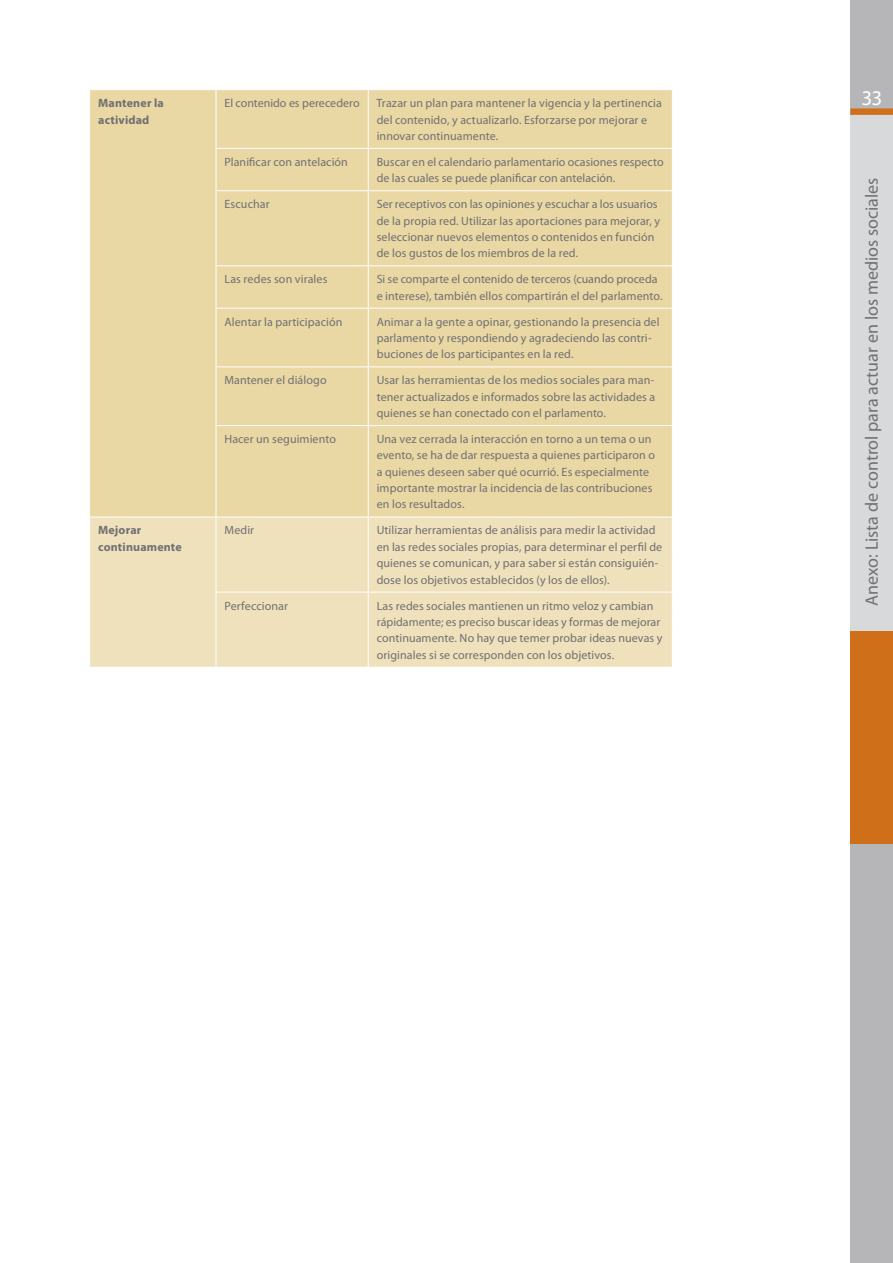
<style>
.page{position:relative;width:893px;height:1263px;background:#fff}
.page>*{position:absolute;margin:0;border:0;box-sizing:border-box;transform-origin:0 0}
.t1{font:21px "Myriad Pro";color:#fff}
.t2{font:18px "Myriad Pro";color:#717073}
.t3{font:12px/16.4px "Myriad Pro";letter-spacing:.005em;color:#717073}
.t4{font:700 12px/16.4px "Myriad Pro";letter-spacing:.015em;color:#717073}
</style>
<div class="page">
<div style="left:850px;top:0;width:43px;height:115px;background:#b6b6b9"></div>
<div style="left:850px;top:115px;width:43px;height:516px;background:#d8d9db"></div>
<div style="left:850px;top:631px;width:43px;height:632px;background:#b6b6b9"></div>
<div style="left:850px;top:631px;width:43px;height:213px;background:#d06f19"></div>
<svg style="left:850px;top:108px;width:43px;height:7px"></svg>
<div style="left:90px;top:90px;width:582px;height:427px;background:#e9d8a4"></div>
<div style="left:90px;top:518px;width:582px;height:149px;background:#efe1bb"></div>
<hr style="left:216px;top:90px;width:1px;height:58px;background:#fff">
<hr style="left:368px;top:90px;width:1px;height:58px;background:#fff">
<hr style="left:216px;top:148px;width:152px;height:1px;background:#fff">
<hr style="left:216px;top:149px;width:1px;height:41px;background:#fff">
<hr style="left:368px;top:148px;width:305px;height:1px;background:#fff">
<hr style="left:368px;top:149px;width:1px;height:41px;background:#fff">
<hr style="left:216px;top:190px;width:152px;height:1px;background:#fff">
<hr style="left:216px;top:191px;width:1px;height:74px;background:#fff">
<hr style="left:368px;top:190px;width:305px;height:1px;background:#fff">
<hr style="left:368px;top:191px;width:1px;height:74px;background:#fff">
<hr style="left:216px;top:265px;width:152px;height:1px;background:#fff">
<hr style="left:216px;top:266px;width:1px;height:42px;background:#fff">
<hr style="left:368px;top:265px;width:305px;height:1px;background:#fff">
<hr style="left:368px;top:266px;width:1px;height:42px;background:#fff">
<hr style="left:216px;top:308px;width:152px;height:1px;background:#fff">
<hr style="left:216px;top:309px;width:1px;height:57px;background:#fff">
<hr style="left:368px;top:308px;width:305px;height:1px;background:#fff">
<hr style="left:368px;top:309px;width:1px;height:57px;background:#fff">
<hr style="left:216px;top:366px;width:152px;height:1px;background:#fff">
<hr style="left:216px;top:367px;width:1px;height:58px;background:#fff">
<hr style="left:368px;top:366px;width:305px;height:1px;background:#fff">
<hr style="left:368px;top:367px;width:1px;height:58px;background:#fff">
<hr style="left:216px;top:425px;width:152px;height:1px;background:#fff">
<hr style="left:216px;top:426px;width:1px;height:91px;background:#fff">
<hr style="left:368px;top:425px;width:305px;height:1px;background:#fff">
<hr style="left:368px;top:426px;width:1px;height:91px;background:#fff">
<hr style="left:216px;top:517px;width:1px;height:75px;background:#fff">
<hr style="left:368px;top:517px;width:1px;height:75px;background:#fff">
<hr style="left:216px;top:592px;width:152px;height:1px;background:#fff">
<hr style="left:216px;top:592px;width:1px;height:75px;background:#fff">
<hr style="left:368px;top:592px;width:305px;height:1px;background:#fff">
<hr style="left:368px;top:592px;width:1px;height:75px;background:#fff">
<p class="t4" style="left:98px;top:96px;width:67px">Mantener la</p>
<h1 class="t1" style="left:861px;top:90px;width:23px">33</h1>
<p class="t4" style="left:98px;top:112px;width:53px">actividad</p>
<p class="t3" style="left:225px;top:96px;width:137px">El contenido es perecedero</p>
<p class="t3" style="left:377px;top:96px;width:287px">Trazar un plan para mantener la vigencia y la pertinencia del contenido, y actualizarlo. Esforzarse por mejorar e innovar continuamente.</p>
<p class="t3" style="left:225px;top:155px;width:125px">Planificar con antelación</p>
<p class="t3" style="left:377px;top:155px;width:289px">Buscar en el calendario parlamentario ocasiones respecto de las cuales se puede planificar con antelación.</p>
<p class="t3" style="left:225px;top:197px;width:47px">Escuchar</p>
<p class="t3" style="left:377px;top:197px;width:285px">Ser receptivos con las opiniones y escuchar a los usuarios de la propia red. Utilizar las aportaciones para mejorar, y seleccionar nuevos elementos o contenidos en función de los gustos de los miembros de la red.</p>
<p class="t3" style="left:225px;top:272px;width:104px">Las redes son virales</p>
<p class="t3" style="left:377px;top:272px;width:287px">Si se comparte el contenido de terceros (cuando proceda e interese), también ellos compartirán el del parlamento.</p>
<p class="t3" style="left:225px;top:315px;width:119px">Alentar la participación</p>
<p class="t3" style="left:377px;top:315px;width:284px">Animar a la gente a opinar, gestionando la presencia del parlamento y respondiendo y agradeciendo las contri&shy;buciones de los participantes en la red.</p>
<p class="t3" style="left:225px;top:373px;width:104px">Mantener el diálogo</p>
<p class="t3" style="left:377px;top:373px;width:280px;text-align:justify">Usar las herramientas de los medios sociales para man&shy;tener actualizados e informados sobre las actividades a quienes se han conectado con el parlamento.</p>
<p class="t3" style="left:225px;top:432px;width:113px">Hacer un seguimiento</p>
<p class="t3" style="left:377px;top:432px;width:280px">Una vez cerrada la interacción en torno a un tema o un evento, se ha de dar respuesta a quienes participaron o a quienes deseen saber qué ocurrió. Es especialmente importante mostrar la incidencia de las contribuciones en los resultados.</p>
<h2 class="t2" style="left:865px;top:606px;width:430px;rotate:-90deg">Anexo: Lista de control para actuar en los medios sociales</h2>
<p class="t4" style="left:98px;top:523px;width:85px">Mejorar continuamente</p>
<p class="t3" style="left:225px;top:523px;width:31px">Medir</p>
<p class="t3" style="left:377px;top:523px;width:287px">Utilizar herramientas de análisis para medir la actividad en las redes sociales propias, para determinar el perfil de quienes se comunican, y para saber si están consiguién&shy;dose los objetivos establecidos (y los de ellos).</p>
<p class="t3" style="left:225px;top:598px;width:65px">Perfeccionar</p>
<p class="t3" style="left:377px;top:598px;width:287px">Las redes sociales mantienen un ritmo veloz y cambian rápidamente; es preciso buscar ideas y formas de mejorar continuamente. No hay que temer probar ideas nuevas y originales si se corresponden con los objetivos.</p>
</div>
